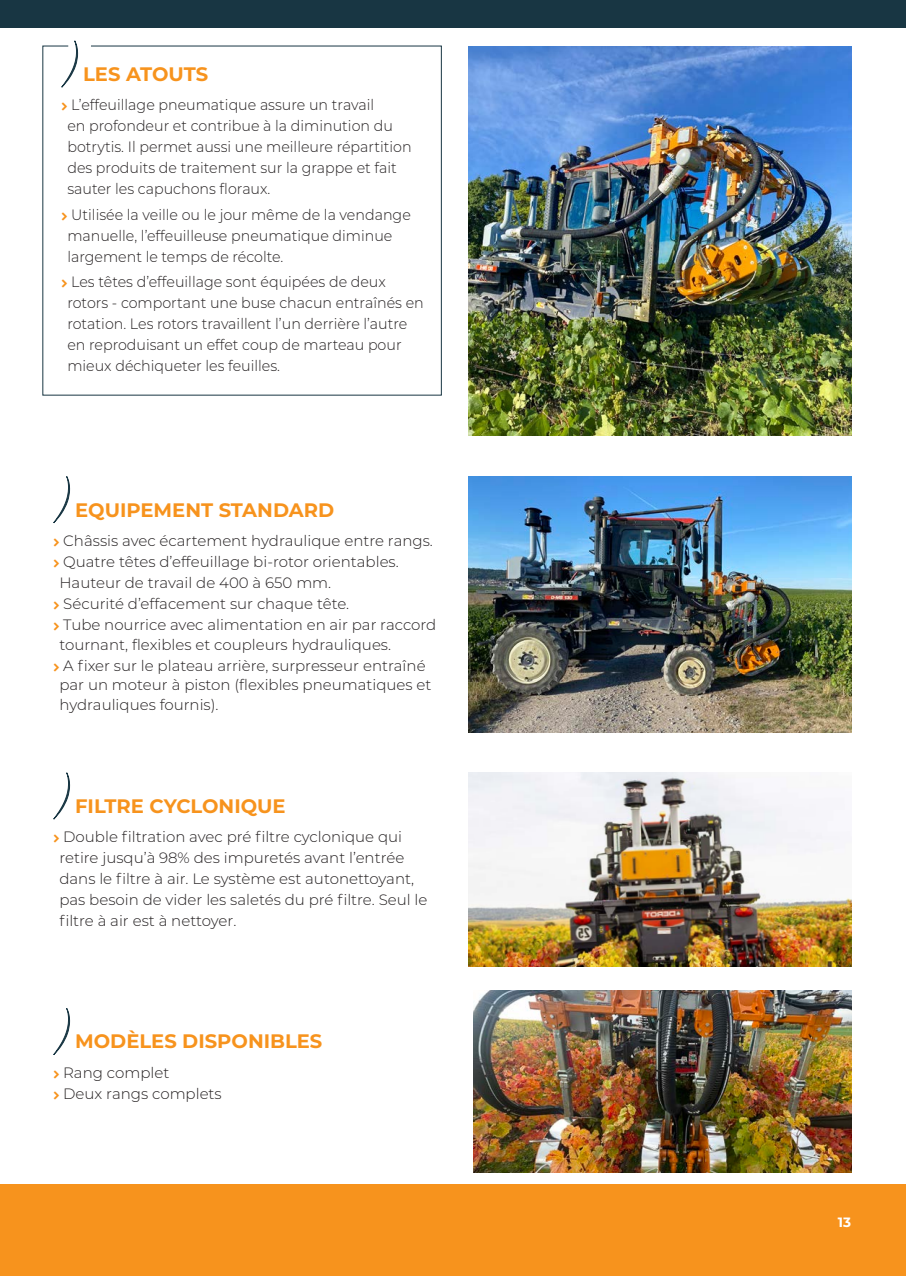
<style>
.page{position:relative;width:906px;height:1276px;background:#fff}
.page>*{position:absolute;margin:0;border:0;box-sizing:border-box;transform-origin:0 0}
.t1{font:700 19.5px "Montserrat";color:#f7931d}
.t2{font:300 15px/21px "Montserrat";color:#231f20}
.t3{font:300 15px/21px "Montserrat";color:#231f20;scale:.95 1}
.t4{font:700 13.5px "Montserrat";color:#fff}
</style>
<div class="page">
<div style="left:0;top:0;width:906px;height:28px;background:#183643"></div>
<div style="left:0;top:1184px;width:906px;height:92px;background:#f7931d"></div>
<svg style="left:53px;top:476px;width:17px;height:47px"></svg>
<img style="left:469px;top:46px;width:382px;height:390px">
<svg style="left:53px;top:772px;width:17px;height:48px"></svg>
<img style="left:469px;top:476px;width:382px;height:256px">
<img style="left:468px;top:772px;width:383px;height:194px">
<svg style="left:53px;top:1008px;width:17px;height:47px"></svg>
<img style="left:474px;top:990px;width:377px;height:182px">
<svg style="left:42px;top:45px;width:400px;height:351px"></svg>
<svg style="left:62px;top:103px;width:5px;height:8px"></svg>
<svg style="left:62px;top:212px;width:5px;height:8px"></svg>
<svg style="left:62px;top:279px;width:5px;height:8px"></svg>
<p class="t1" style="left:83px;top:60px;width:126px">LES ATOUTS</p>
<p class="t3" style="left:67px;top:94px;width:364px">L’effeuillage pneumatique assure un travail<br>en profondeur et contribue à la diminution du botrytis. Il permet aussi une meilleure répartition des produits de traitement sur la grappe et fait sauter les capuchons floraux.</p>
<p class="t3" style="left:67px;top:203px;width:363px">Utilisée la veille ou le jour même de la vendange manuelle, l’effeuilleuse pneumatique diminue largement le temps de récolte.</p>
<p class="t3" style="left:67px;top:271px;width:377px">Les têtes d’effeuillage sont équipées de deux rotors - comportant une buse chacun entraînés en rotation. Les rotors travaillent l’un derrière l’autre en reproduisant un effet coup de marteau pour mieux déchiqueter les feuilles.</p>
<p class="t1" style="left:75px;top:495px;width:261px">EQUIPEMENT STANDARD</p>
<p class="t2" style="left:63px;top:530px;width:371px">Châssis avec écartement hydraulique entre rangs.</p>
<p class="t2" style="left:59px;top:551px;width:341px">Quatre têtes d’effeuillage bi-rotor orientables.<br>Hauteur de travail de 400 à 650 mm.</p>
<p class="t2" style="left:63px;top:593px;width:287px">Sécurité d’effacement sur chaque tête.</p>
<p class="t2" style="left:59px;top:614px;width:378px;line-height:19.5px">Tube nourrice avec alimentation en air par raccord tournant, flexibles et coupleurs hydrauliques.</p>
<p class="t2" style="left:59px;top:655px;width:374px;line-height:19.5px">A fixer sur le plateau arrière, surpresseur entraîné par un moteur à piston (flexibles pneumatiques et hydrauliques fournis).</p>
<p class="t1" style="left:75px;top:792px;width:212px">FILTRE CYCLONIQUE</p>
<p class="t2" style="left:59px;top:826px;width:369px">Double filtration avec pré filtre cyclonique qui retire jusqu’à 98% des impuretés avant l’entrée dans le filtre à air. Le système est autonettoyant, pas besoin de vider les saletés du pré filtre. Seul le filtre à air est à nettoyer.</p>
<p class="t1" style="left:75px;top:1027px;width:249px">MODÈLES DISPONIBLES</p>
<p class="t2" style="left:63px;top:1061px;width:108px">Rang complet</p>
<p class="t2" style="left:63px;top:1082px;width:160px">Deux rangs complets</p>
<p class="t4" style="left:838px;top:1212px;width:15px">13</p>
</div>
